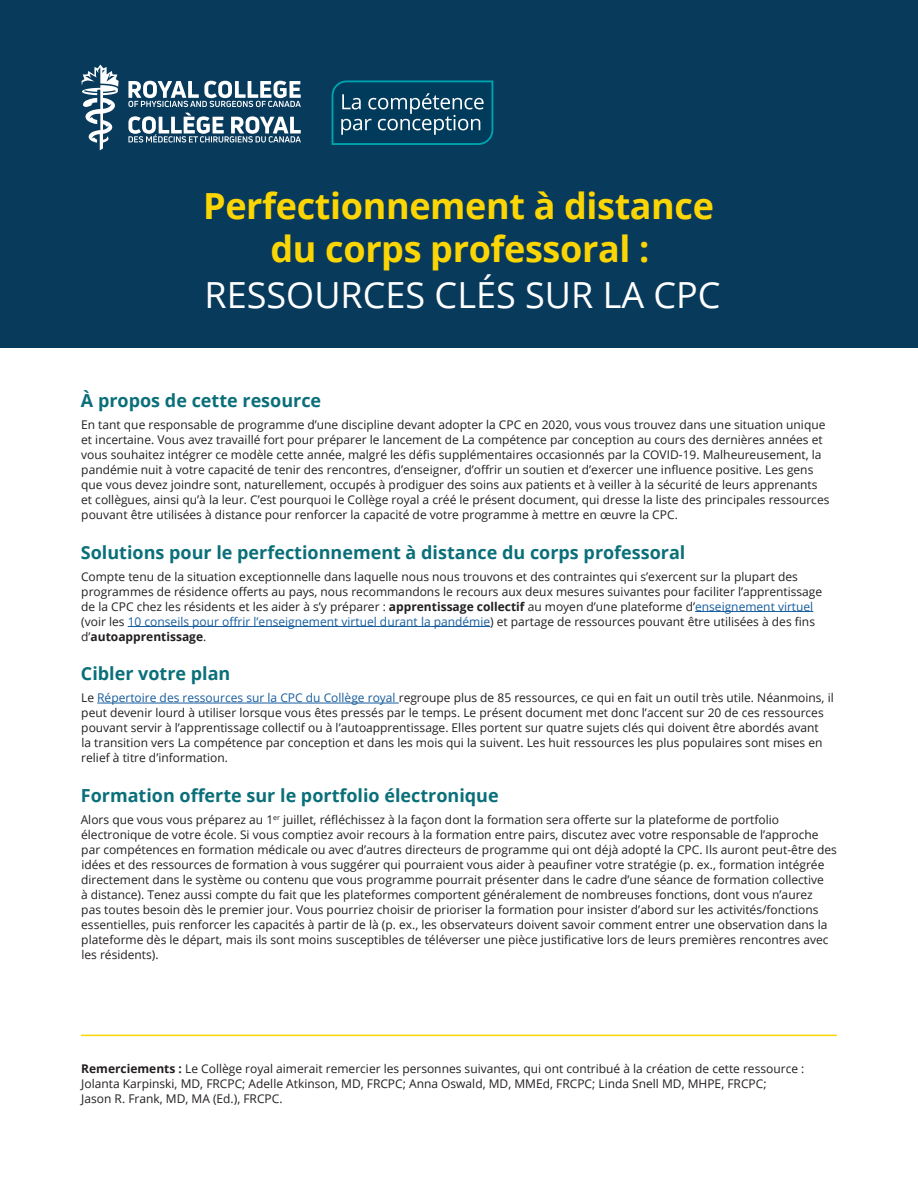
<style>
.page{position:relative;width:918px;height:1188px;background:#fff}
.page>*{position:absolute;margin:0;border:0;box-sizing:border-box;transform-origin:0 0}
.t1{font:700 36px/44.7px "Open Sans";letter-spacing:-.01em;color:#fcd604;text-align:center}
.subtitles{font:700 18px "Open Sans";color:#0a6f79}
.body{font:12px/15px "Open Sans";color:#231f20}
.s1{font-weight:400;color:#fff}
.s2{font-weight:700}
.s3{color:#175d9e}
</style>
<div class="page">
<div style="left:0;top:0;width:918px;height:348px;background:#083a5c"></div>
<svg style="left:82px;top:65px;width:37px;height:85px"></svg>
<svg style="left:128px;top:81px;width:173px;height:26px"></svg>
<svg style="left:128px;top:113px;width:173px;height:30px"></svg>
<hr style="left:695px;top:611px;width:118px;height:1px;background:#175d9e">
<hr style="left:128px;top:626px;width:362px;height:1px;background:#175d9e">
<hr style="left:97px;top:703px;width:302px;height:1px;background:#175d9e">
<hr style="left:81px;top:1035px;width:756px;height:1px;background:#fcd604">
<svg style="left:332px;top:80px;width:161px;height:65px"></svg>
<p class="t1" style="left:203px;top:182px;width:519px">Perfectionnement à distance du corps professoral :<br><span class="s1">RESSOURCES CLÉS SUR LA CPC</span></p>
<p class="subtitles" style="left:81px;top:388px;width:242px">À propos de cette resource</p>
<p class="body" style="left:81px;top:417px;width:750px">En tant que responsable de programme d’une discipline devant adopter la CPC en 2020, vous vous trouvez dans une situation unique et incertaine. Vous avez travaillé fort pour préparer le lancement de La compétence par conception au cours des dernières années et vous souhaitez intégrer ce modèle cette année, malgré les défis supplémentaires occasionnés par la COVID-19. Malheureusement, la pandémie nuit à votre capacité de tenir des rencontres, d’enseigner, d’offrir un soutien et d’exercer une influence positive. Les gens que vous devez joindre sont, naturellement, occupés à prodiguer des soins aux patients et à veiller à la sécurité de leurs apprenants et collègues, ainsi qu’à la leur. C’est pourquoi le Collège royal a créé le présent document, qui dresse la liste des principales ressources pouvant être utilisées à distance pour renforcer la capacité de votre programme à mettre en œuvre la CPC.</p>
<p class="subtitles" style="left:81px;top:540px;width:606px">Solutions pour le perfectionnement à distance du corps professoral</p>
<p class="body" style="left:81px;top:568px;width:743px">Compte tenu de la situation exceptionnelle dans laquelle nous nous trouvons et des contraintes qui s’exercent sur la plupart des programmes de résidence offerts au pays, nous recommandons le recours aux deux mesures suivantes pour faciliter l’apprentissage de la CPC chez les résidents et les aider à s’y préparer : <span class="s2">apprentissage collectif</span> au moyen d’une plateforme d’<span class="s3">enseignement virtuel </span>(voir les <span class="s3">10 conseils pour offrir l’enseignement virtuel durant la pandémie</span>) et partage de ressources pouvant être utilisées à des fins d’<span class="s2">autoapprentissage</span>.</p>
<p class="subtitles" style="left:81px;top:661px;width:151px">Cibler votre plan</p>
<p class="body" style="left:81px;top:690px;width:754px">Le <span class="s3">Répertoire des ressources sur la CPC du Collège royal</span> regroupe plus de 85 ressources, ce qui en fait un outil très utile. Néanmoins, il peut devenir lourd à utiliser lorsque vous êtes pressés par le temps. Le présent document met donc l’accent sur 20 de ces ressources pouvant servir à l’apprentissage collectif ou à l’autoapprentissage. Elles portent sur quatre sujets clés qui doivent être abordés avant<br>la transition vers La compétence par conception et dans les mois qui la suivent. Les huit ressources les plus populaires sont mises en relief à titre d’information.</p>
<p class="subtitles" style="left:81px;top:783px;width:419px">Formation offerte sur le portfolio électronique</p>
<p class="body" style="left:81px;top:811px;width:758px">Alors que vous vous préparez au 1<sup>er</sup> juillet, réfléchissez à la façon dont la formation sera offerte sur la plateforme de portfolio électronique de votre école. Si vous comptiez avoir recours à la formation entre pairs, discutez avec votre responsable de l’approche par compétences en formation médicale ou avec d’autres directeurs de programme qui ont déjà adopté la CPC. Ils auront peut-être des idées et des ressources de formation à vous suggérer qui pourraient vous aider à peaufiner votre stratégie (p. ex., formation intégrée directement dans le système ou contenu que vous programme pourrait présenter dans le cadre d’une séance de formation collective<br>à distance). Tenez aussi compte du fait que les plateformes comportent généralement de nombreuses fonctions, dont vous n’aurez<br>pas toutes besoin dès le premier jour. Vous pourriez choisir de prioriser la formation pour insister d’abord sur les activités/fonctions essentielles, puis renforcer les capacités à partir de là (p. ex., les observateurs doivent savoir comment entrer une observation dans la plateforme dès le départ, mais ils sont moins susceptibles de téléverser une pièce justificative lors de leurs premières rencontres avec les résidents).</p>
<p class="body" style="left:81px;top:1061px;width:725px"><span class="s2">Remerciements :</span> Le Collège royal aimerait remercier les personnes suivantes, qui ont contribué à la création de cette ressource :<br>Jolanta Karpinski, MD, FRCPC; Adelle Atkinson, MD, FRCPC; Anna Oswald, MD, MMEd, FRCPC; Linda Snell MD, MHPE, FRCPC;<br>Jason R. Frank, MD, MA (Ed.), FRCPC.</p>
</div>
